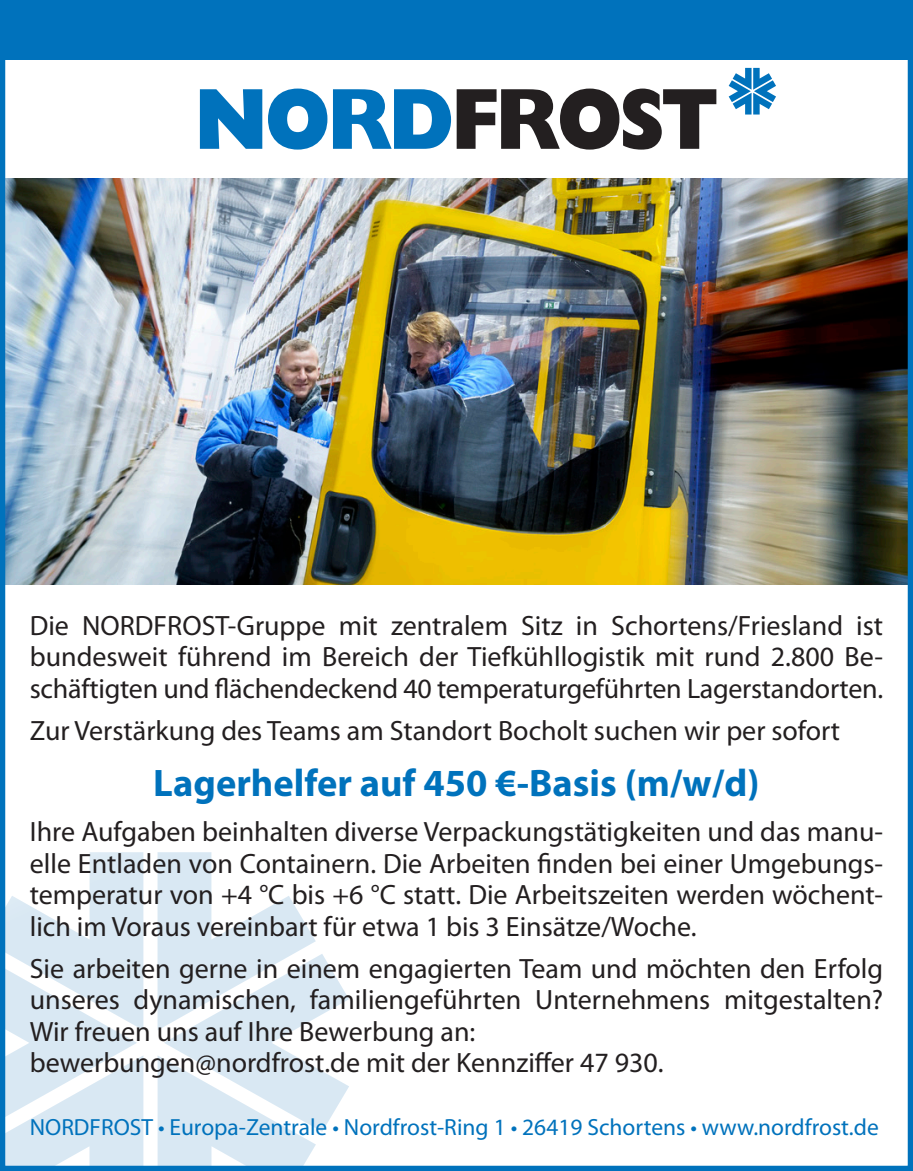
<style>
.page{position:relative;width:913px;height:1171px;background:#fff}
.page>*{position:absolute;margin:0;border:0;box-sizing:border-box;transform-origin:0 0}
.t1{font:700 38.5px "Myriad Pro";color:#0072bc}
.t2{font:28px/31.5px "Myriad Pro";color:#231f20;text-align:justify}
.t3{font:23.45px "Myriad Pro";color:#0072bc}
</style>
<div class="page">
<svg style="left:6px;top:852px;width:137px;height:313px"></svg>
<svg style="left:157px;top:852px;width:192px;height:313px"></svg>
<div style="left:0;top:0;width:913px;height:60px;background:#0072bc"></div>
<svg style="left:728px;top:68px;width:48px;height:47px"></svg>
<svg style="left:200px;top:89px;width:62px;height:60px"></svg>
<svg style="left:268px;top:89px;width:59px;height:61px"></svg>
<svg style="left:333px;top:89px;width:118px;height:60px"></svg>
<svg style="left:457px;top:89px;width:259px;height:61px"></svg>
<img style="left:6px;top:179px;width:901px;height:405px">
<div style="left:0;top:0;width:913px;height:1171px;border:5px solid #0072bc"></div>
<p class="t2" style="left:30px;top:609px;width:855px">Die NORDFROST-Gruppe mit zentralem Sitz in Schortens/Friesland ist bundesweit führend im Bereich der Tiefkühllogistik mit rund 2.800 Be&shy;schäftigten und flächendeckend 40 temperaturgeführten Lagerstandorten.</p>
<p class="t2" style="left:30px;top:714px;width:812px">Zur Verstärkung des Teams am Standort Bocholt suchen wir per sofort</p>
<p class="t1" style="left:153px;top:758px;width:608px">Lagerhelfer auf 450 €-Basis (m/w/d)</p>
<p class="t2" style="left:30px;top:816px;width:855px">Ihre Aufgaben beinhalten diverse Verpackungstätigkeiten und das manu&shy;elle Entladen von Containern. Die Arbeiten finden bei einer Umgebungs&shy;temperatur von +4 °C bis +6 °C statt. Die Arbeitszeiten werden wöchent&shy;lich im Voraus vereinbart für etwa 1 bis 3 Einsätze/Woche.</p>
<p class="t2" style="left:30px;top:952px;width:855px">Sie arbeiten gerne in einem engagierten Team und möchten den Erfolg unseres dynamischen, familiengeführten Unternehmens mitgestalten?<br>Wir freuen uns auf Ihre Bewerbung an:</p>
<p class="t2" style="left:30px;top:1047px;width:635px">bewerbungen@nordfrost.de mit der Kennziffer 47 930.</p>
<p class="t3" style="left:30px;top:1113px;width:850px">NORDFROST • Europa-Zentrale • Nordfrost-Ring 1 • 26419 Schortens • www.nordfrost.de</p>
</div>
